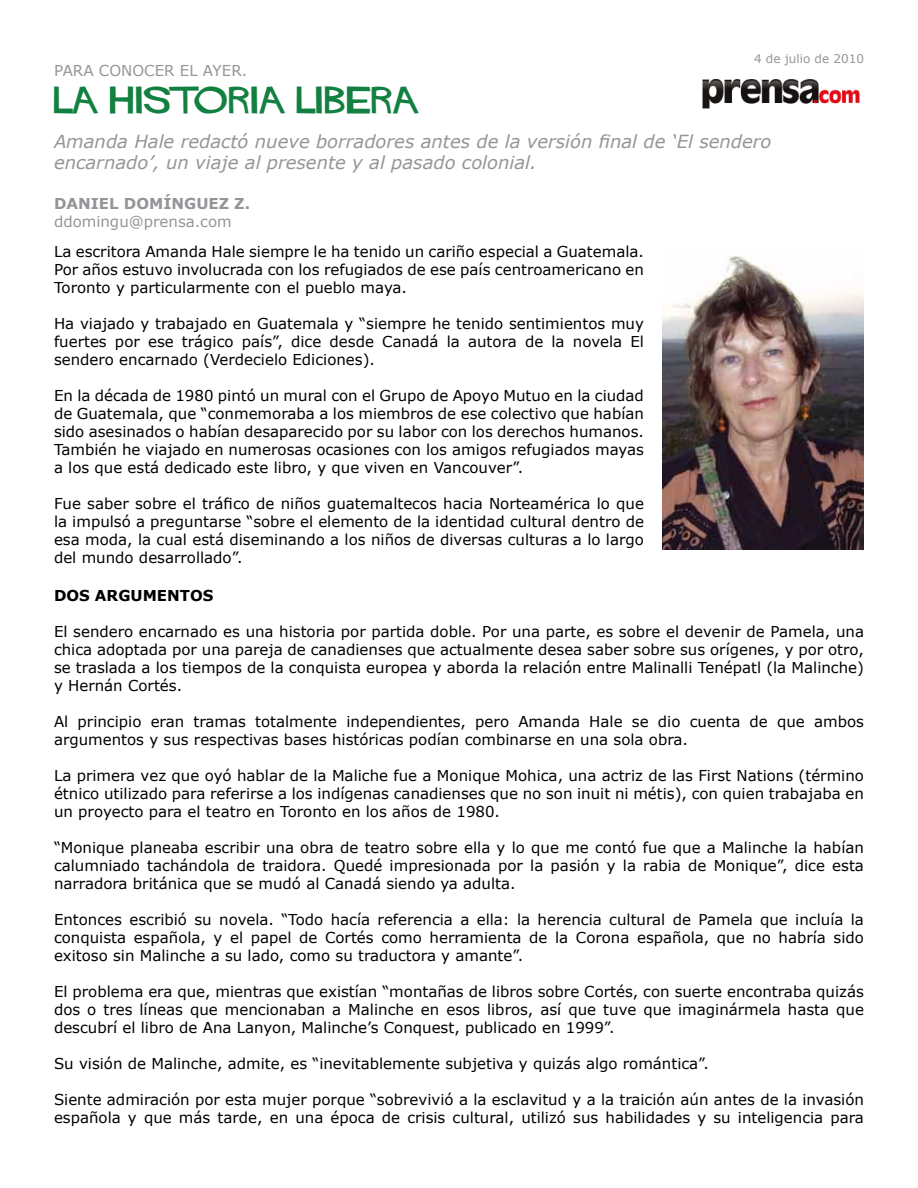
<style>
.page{position:relative;width:918px;height:1188px;background:#fff}
.page>*{position:absolute;margin:0;border:0;box-sizing:border-box;transform-origin:0 0}
.t1{font:27px "Hitchcock";letter-spacing:.025em;color:#128040}
.t2{font:italic 18px/21.6px "Verdana";color:#939598}
.t3{font:15px/18px "Verdana";color:#000;text-align:justify}
.t4{font:15px "Verdana";color:#939598}
.t5{font:700 15px "Verdana";color:#939598}
.t6{font:700 15px "Verdana";color:#000}
.t7{font:12px "Verdana";color:#939598}
</style>
<div class="page">
<img style="left:662px;top:255px;width:202px;height:294px">
<img style="left:702px;top:79px;width:158px;height:30px">
<p class="t7" style="left:754px;top:51px;width:111px">4 de julio de 2010</p>
<p class="t4" style="left:54px;top:61px;width:195px">PARA CONOCER EL AYER.</p>
<h1 class="t1" style="left:54px;top:86px;width:367px">LA HISTORIA LIBERA</h1>
<p class="t2" style="left:54px;top:130px;width:719px">Amanda Hale redactó nueve borradores antes de la versión final de ‘El sendero encarnado’, un viaje al presente y al pasado colonial.</p>
<p class="t5" style="left:54px;top:194px;width:198px">DANIEL DOMÍNGUEZ Z.</p>
<p class="t4" style="left:54px;top:212px;width:179px">ddomingu@prensa.com</p>
<p class="t3" style="left:54px;top:242px;width:592px">La escritora Amanda Hale siempre le ha tenido un cariño especial a Guatemala.<br>Por años estuvo involucrada con los refugiados de ese país centroamericano en Toronto y particularmente con el pueblo maya.</p>
<p class="t3" style="left:54px;top:314px;width:592px">Ha viajado y trabajado en Guatemala y “siempre he tenido sentimientos muy fuertes por ese trágico país”, dice desde Canadá la autora de la novela El sendero encarnado (Verdecielo Ediciones).</p>
<p class="t3" style="left:54px;top:386px;width:592px">En la década de 1980 pintó un mural con el Grupo de Apoyo Mutuo en la ciudad de Guatemala, que “conmemoraba a los miembros de ese colectivo que habían sido asesinados o habían desaparecido por su labor con los derechos humanos.<br>También he viajado en numerosas ocasiones con los amigos refugiados mayas a los que está dedicado este libro, y que viven en Vancouver”.</p>
<p class="t3" style="left:54px;top:494px;width:592px">Fue saber sobre el tráfico de niños guatemaltecos hacia Norteamérica lo que la impulsó a preguntarse “sobre el elemento de la identidad cultural dentro de esa moda, la cual está diseminando a los niños de diversas culturas a lo largo del mundo desarrollado”.</p>
<p class="t6" style="left:54px;top:586px;width:161px">DOS ARGUMENTOS</p>
<p class="t3" style="left:54px;top:622px;width:812px">El sendero encarnado es una historia por partida doble. Por una parte, es sobre el devenir de Pamela, una chica adoptada por una pareja de canadienses que actualmente desea saber sobre sus orígenes, y por otro, se traslada a los tiempos de la conquista europea y aborda la relación entre Malinalli Tenépatl (la Malinche) y Hernán Cortés.</p>
<p class="t3" style="left:54px;top:712px;width:812px">Al principio eran tramas totalmente independientes, pero Amanda Hale se dio cuenta de que ambos argumentos y sus respectivas bases históricas podían combinarse en una sola obra.</p>
<p class="t3" style="left:54px;top:766px;width:811px">La primera vez que oyó hablar de la Maliche fue a Monique Mohica, una actriz de las First Nations (término étnico utilizado para referirse a los indígenas canadienses que no son inuit ni métis), con quien trabajaba en un proyecto para el teatro en Toronto en los años de 1980.</p>
<p class="t3" style="left:54px;top:838px;width:811px">“Monique planeaba escribir una obra de teatro sobre ella y lo que me contó fue que a Malinche la habían calumniado tachándola de traidora. Quedé impresionada por la pasión y la rabia de Monique”, dice esta narradora británica que se mudó al Canadá siendo ya adulta.</p>
<p class="t3" style="left:54px;top:910px;width:811px">Entonces escribió su novela. “Todo hacía referencia a ella: la herencia cultural de Pamela que incluía la conquista española, y el papel de Cortés como herramienta de la Corona española, que no habría sido exitoso sin Malinche a su lado, como su traductora y amante”.</p>
<p class="t3" style="left:54px;top:982px;width:811px">El problema era que, mientras que existían “montañas de libros sobre Cortés, con suerte encontraba quizás dos o tres líneas que mencionaban a Malinche en esos libros, así que tuve que imaginármela hasta que descubrí el libro de Ana Lanyon, Malinche’s Conquest, publicado en 1999”.</p>
<p class="t3" style="left:54px;top:1054px;width:657px">Su visión de Malinche, admite, es “inevitablemente subjetiva y quizás algo romántica”.</p>
<p class="t3" style="left:54px;top:1090px;width:811px">Siente admiración por esta mujer porque “sobrevivió a la esclavitud y a la traición aún antes de la invasión española y que más tarde, en una época de crisis cultural, utilizó sus habilidades y su inteligencia para</p>
</div>
